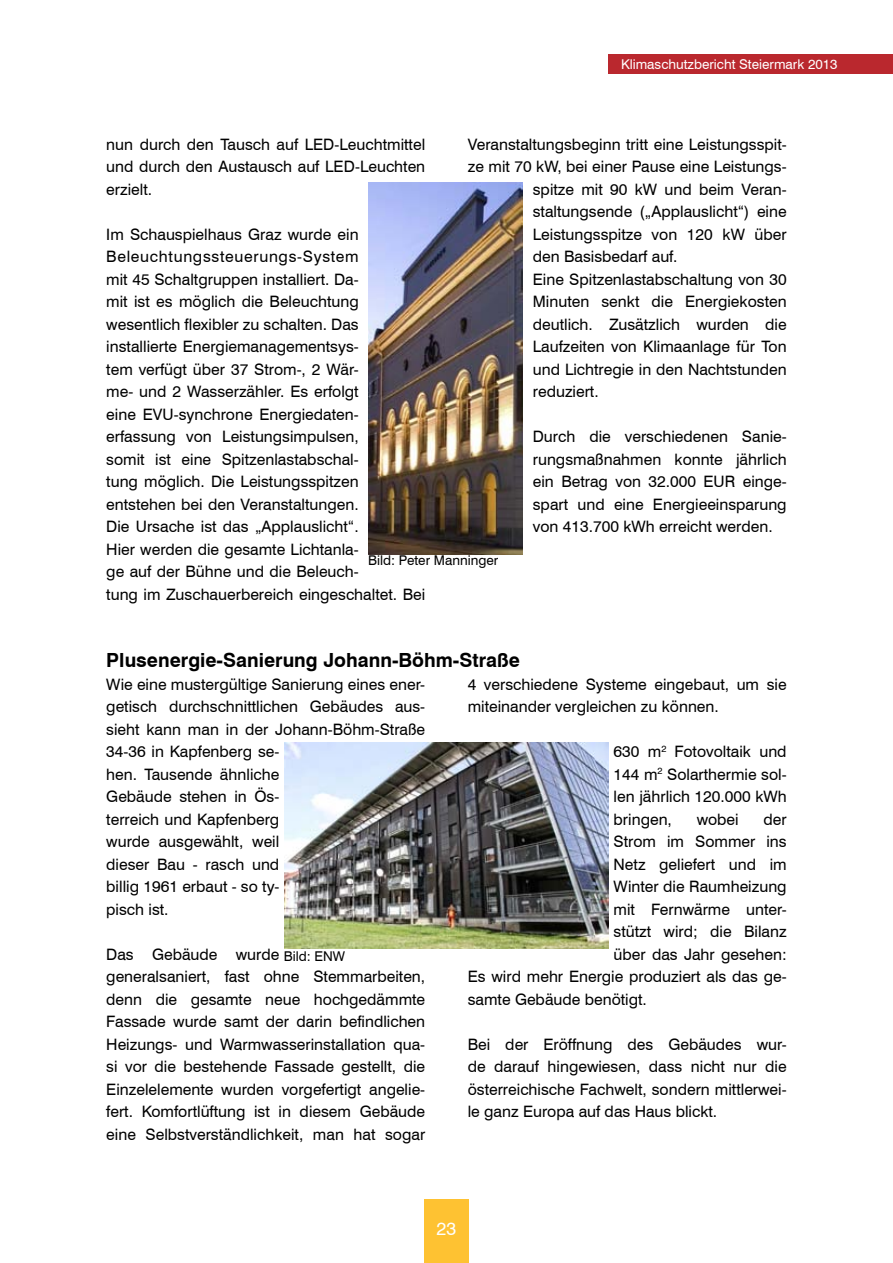
<style>
.page{position:relative;width:893px;height:1263px;background:#fff}
.page>*{position:absolute;margin:0;border:0;box-sizing:border-box;transform-origin:0 0}
.t1{font:700 19.5px "Swiss 721 BT";color:#000}
.t2{font:18px "Swiss 721 BT";color:#fff}
.t3{font:15.75px/22.5px "Swiss 721 BT";color:#000;text-align:justify}
.t4{font:13.5px "Swiss 721 BT";color:#fff}
.t5{font:13.5px "Swiss 721 BT";color:#000}
</style>
<div class="page">
<div style="left:424px;top:1199px;width:45px;height:64px;background:#fec232"></div>
<div style="left:608px;top:54px;width:285px;height:19px;background:#ba282e"></div>
<img style="left:368px;top:183px;width:155px;height:372px">
<img style="left:284px;top:743px;width:325px;height:205px">
<p class="t4" style="left:621px;top:56px;width:218px">Klimaschutzbericht Steiermark 2013</p>
<p class="t3" style="left:106px;top:133px;width:320px">nun durch den Tausch auf LED-Leuchtmittel und durch den Austausch auf LED-Leuchten erzielt.</p>
<p class="t3" style="left:106px;top:223px;width:320px;text-align:left">Im Schauspielhaus Graz wurde ein Beleuchtungssteuerungs-System<br>mit 45 Schaltgruppen installiert. Da-<br>mit ist es möglich die Beleuchtung wesentlich flexibler zu schalten. Das installierte Energiemanagementsys-<br>tem verfügt über 37 Strom-, 2 Wär-<br>me- und 2 Wasserzähler. Es erfolgt<br>eine EVU-synchrone Energiedaten&shy;erfassung von Leistungsimpulsen,<br>somit ist eine Spitzenlastabschal-<br>tung möglich. Die Leistungsspitzen entstehen bei den Veranstaltungen.<br>Die Ursache ist das „Applauslicht“.<br>Hier werden die gesamte Lichtanla-<br>ge auf der Bühne und die Beleuch-<br>tung im Zuschauerbereich eingeschaltet. Bei</p>
<p class="t3" style="left:468px;top:133px;width:320px">Veranstaltungsbeginn tritt eine Leistungsspit-</p>
<p class="t3" style="left:468px;top:155px;width:320px">ze mit 70 kW, bei einer Pause eine Leistungs-</p>
<p class="t3" style="left:533px;top:178px;width:255px">spitze mit 90 kW und beim Veran-</p>
<p class="t3" style="left:533px;top:200px;width:255px">staltungsende („Applauslicht“) eine</p>
<p class="t3" style="left:533px;top:223px;width:255px">Leistungsspitze von 120 kW über</p>
<p class="t3" style="left:533px;top:245px;width:146px">den Basisbedarf auf.</p>
<p class="t3" style="left:533px;top:268px;width:255px">Eine Spitzenlastabschaltung von 30</p>
<p class="t3" style="left:533px;top:290px;width:255px">Minuten senkt die Energiekosten</p>
<p class="t3" style="left:533px;top:313px;width:255px">deutlich. Zusätzlich wurden die</p>
<p class="t3" style="left:533px;top:335px;width:255px">Laufzeiten von Klimaanlage für Ton</p>
<p class="t3" style="left:533px;top:358px;width:255px">und Lichtregie in den Nachtstunden</p>
<p class="t3" style="left:533px;top:380px;width:67px">reduziert.</p>
<p class="t3" style="left:533px;top:425px;width:255px">Durch die verschiedenen Sanie&shy;rungsmaßnahmen konnte jährlich ein Betrag von 32.000 EUR einge&shy;spart und eine Energieeinsparung von 413.700 kWh erreicht werden.</p>
<p class="t5" style="left:368px;top:552px;width:132px">Bild: Peter Manninger</p>
<p class="t1" style="left:106px;top:648px;width:415px">Plusenergie-Sanierung Johann-Böhm-Straße</p>
<p class="t3" style="left:106px;top:673px;width:320px;text-align:left">Wie eine mustergültige Sanierung eines ener&shy;getisch durchschnittlichen Gebäudes aus&shy;sieht kann man in der Johann-Böhm-Straße<br>34-36 in Kapfenberg se-<br>hen. Tausende ähnliche<br>Gebäude stehen in Ös-<br>terreich und Kapfenberg<br>wurde ausgewählt, weil<br>dieser Bau - rasch und<br>billig 1961 erbaut - so ty-<br>pisch ist.</p>
<p class="t3" style="left:106px;top:943px;width:320px;text-align:left">Das Gebäude wurde<br>generalsaniert, fast ohne Stemmarbeiten, denn die gesamte neue hochgedämmte Fassade wurde samt der darin befindlichen Heizungs- und Warmwasserinstallation qua&shy;si vor die bestehende Fassade gestellt, die Einzelelemente wurden vorgefertigt angelie&shy;fert. Komfortlüftung ist in diesem Gebäude eine Selbstverständlichkeit, man hat sogar</p>
<p class="t3" style="left:468px;top:673px;width:320px">4 verschiedene Systeme eingebaut, um sie miteinander vergleichen zu können.</p>
<p class="t3" style="left:614px;top:740px;width:175px">630 m<sup>2</sup> Fotovoltaik und 144 m<sup>2</sup> Solarthermie sol&shy;len jährlich 120.000 kWh bringen,</p>
<p class="t3" style="left:697px;top:808px;width:44px">wobei</p>
<p class="t3" style="left:763px;top:808px;width:25px">der</p>
<p class="t3" style="left:614px;top:830px;width:175px">Strom im Sommer ins</p>
<p class="t3" style="left:614px;top:853px;width:175px">Netz geliefert und im</p>
<p class="t3" style="left:614px;top:875px;width:175px">Winter die Raumheizung</p>
<p class="t3" style="left:614px;top:898px;width:175px">mit Fernwärme unter-</p>
<p class="t3" style="left:614px;top:920px;width:175px">stützt wird; die Bilanz</p>
<p class="t3" style="left:614px;top:943px;width:175px">über das Jahr gesehen:</p>
<p class="t3" style="left:468px;top:965px;width:320px">Es wird mehr Energie produziert als das ge-</p>
<p class="t3" style="left:468px;top:988px;width:181px">samte Gebäude benötigt.</p>
<p class="t3" style="left:468px;top:1033px;width:320px">Bei der Eröffnung des Gebäudes wur&shy;de darauf hingewiesen, dass nicht nur die österreichische Fachwelt, sondern mittlerwei&shy;le ganz Europa auf das Haus blickt.</p>
<p class="t5" style="left:284px;top:947px;width:63px">Bild: ENW</p>
<p class="t2" style="left:437px;top:1218px;width:21px">23</p>
</div>
